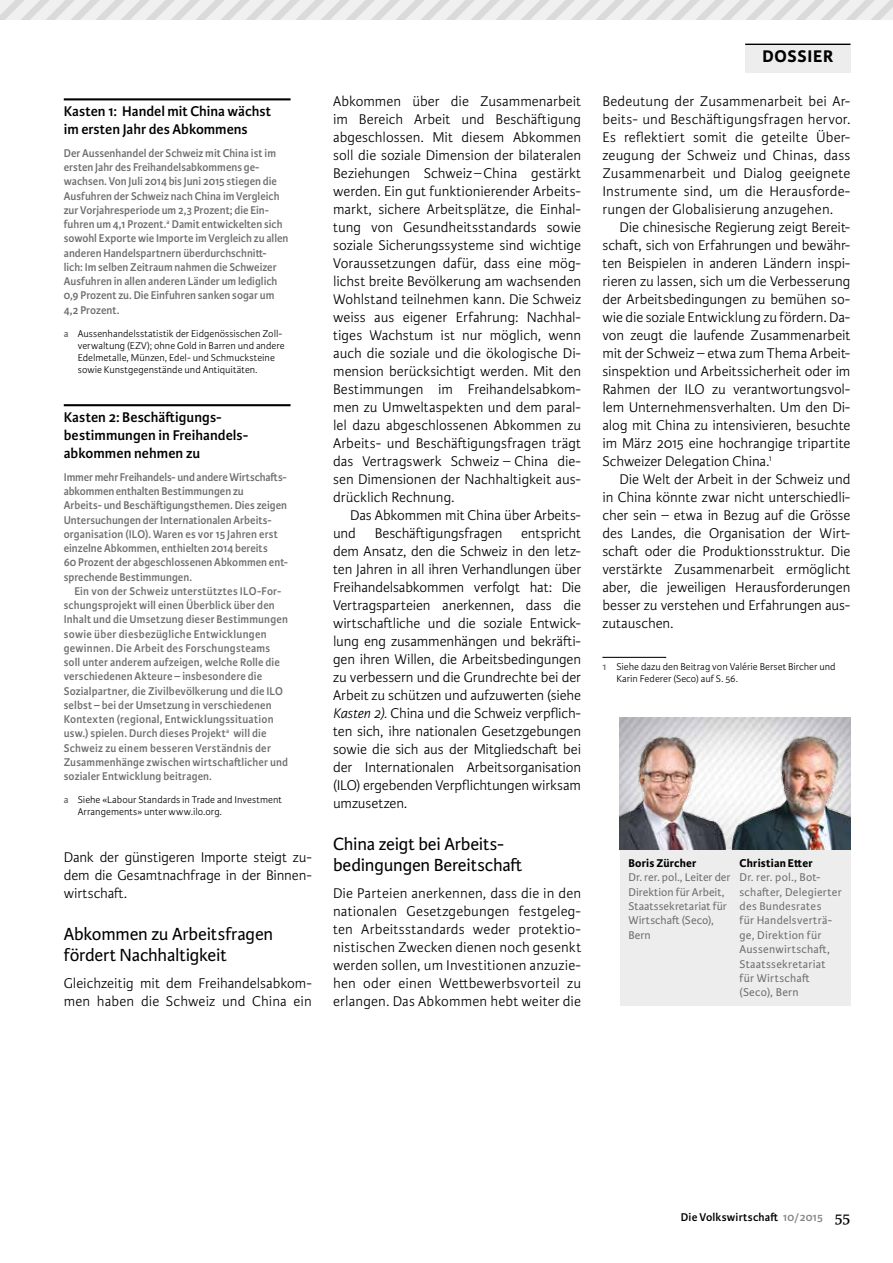
<style>
.page{position:relative;width:893px;height:1263px;background:#fff}
.page>*{position:absolute;margin:0;border:0;box-sizing:border-box;transform-origin:0 0}
.t1{font:18.75px/21px "Karmina Sans";letter-spacing:-.01em;color:#000}
.t2{font:700 18px "Karmina Sans";letter-spacing:.04em;color:#000}
.t3{font:300 15px/18px "Karmina Sans";color:#000;text-align:justify}
.t4{font:600 15px/18px "Karmina Sans";color:#000}
.t5{font:600 12px/14.2px "Karmina Sans";letter-spacing:.005em;color:#706f6f;scale:.95 1}
.t6{font:12px/14.4px "Karmina Sans";letter-spacing:.02em;color:#706f6f}
.t7{font:12px/14.4px "Karmina Sans";color:#706f6f}
.t8{font:600 12px "Karmina Sans";letter-spacing:.01em;color:#000}
.t9{font:700 12px "Karmina Sans";letter-spacing:.015em;color:#000}
.t10{font:300 10.5px/12.3px "Karmina Sans";letter-spacing:.005em;color:#000}
.s1{font-weight:600;color:#706f6f}
.s2{font-style:italic}
.s3{color:#878787}
.s4{font-family:"Karmina";font-weight:400;font-size:16.5px}
</style>
<div class="page">
<div style="left:745px;top:43px;width:105px;height:29px;background:#ededed"></div>
<hr style="left:745px;top:44px;width:105px;height:1px;background:#000">
<img style="left:620px;top:717px;width:231px;height:11px">
<div style="left:620px;top:849px;width:231px;height:157px;background:#ededed"></div>
<img style="left:620px;top:726px;width:146px;height:123px">
<img style="left:707px;top:728px;width:144px;height:121px">
<hr style="left:602px;top:657px;width:64px;height:1px;background:#000">
<hr style="left:64px;top:98px;width:227px;height:2px;background:#000">
<hr style="left:64px;top:404px;width:227px;height:2px;background:#000">
<svg style="left:0;top:0;width:893px;height:20px"></svg>
<p class="t4" style="left:64px;top:103px;width:209px">Kasten 1: Handel mit China wächst im ersten Jahr des Abkommens</p>
<p class="t5" style="left:64px;top:146px;width:238px">Der Aussenhandel der Schweiz mit China ist im ersten Jahr des Freihandelsabkommens ge&shy;wachsen. Von Juli 2014 bis Juni 2015 stiegen die Ausfuhren der Schweiz nach China im Vergleich zur Vorjahresperiode um 2,3 Prozent; die Ein&shy;fuhren um 4,1 Prozent.<sup>a</sup> Damit entwickelten sich sowohl Exporte wie Importe im Vergleich zu allen anderen Handelspartnern überdurchschnitt&shy;lich: Im selben Zeitraum nahmen die Schweizer Ausfuhren in allen anderen Länder um lediglich 0,9 Prozent zu. Die Einfuhren sanken sogar um 4,2 Prozent.</p>
<p class="t10" style="left:78px;top:327px;width:208px;text-indent:-14px"><span class="s1">a</span> Aussenhandelsstatistik der Eidgenössischen Zoll&shy;verwaltung (EZV); ohne Gold in Barren und andere Edelmetalle, Münzen, Edel- und Schmucksteine sowie Kunstgegenstände und Antiquitäten.</p>
<p class="t4" style="left:64px;top:408px;width:185px">Kasten 2: Beschäftigungs&shy;bestimmungen in Freihandels&shy;abkommen nehmen zu</p>
<p class="t5" style="left:64px;top:470px;width:237px">Immer mehr Freihandels- und andere Wirtschafts--- abkommen enthalten Bestimmungen zu<br>Arbeits- und Beschäftigungsthemen. Dies zeigen Untersuchungen der Internationalen Arbeits&shy;organisation (ILO). Waren es vor 15 Jahren erst einzelne Abkommen, enthielten 2014 bereits<br>60 Prozent der abgeschlossenen Abkommen ent&shy;sprechende Bestimmungen.</p>
<p class="t5" style="left:64px;top:584px;width:238px;text-indent:11px">Ein von der Schweiz unterstütztes ILO-For&shy;schungsprojekt will einen Überblick über den Inhalt und die Umsetzung dieser Bestimmungen sowie über diesbezügliche Entwicklungen gewinnen. Die Arbeit des Forschungsteams soll unter anderem aufzeigen, welche Rolle die verschiedenen Akteure – insbesondere die Sozialpartner, die Zivilbevölkerung und die ILO selbst – bei der Umsetzung in verschiedenen Kontexten (regional, Entwicklungssituation usw.) spielen. Durch dieses Projekt<sup>a</sup> will die Schweiz zu einem besseren Verständnis der Zusammenhänge zwischen wirtschaftlicher und sozialer Entwicklung beitragen.</p>
<p class="t10" style="left:78px;top:793px;width:206px;text-indent:-14px"><span class="s1">a</span> Siehe «Labour Standards in Trade and Investment<br>Arrangements» unter www.ilo.org.</p>
<p class="t3" style="left:64px;top:848px;width:250px">Dank der günstigeren Importe steigt zu&shy;dem die Gesamtnachfrage in der Binnen&shy;wirtschaft.</p>
<p class="t1" style="left:64px;top:924px;width:211px">Abkommen zu Arbeitsfragen fördert Nachhaltigkeit</p>
<p class="t3" style="left:64px;top:974px;width:250px">Gleichzeitig mit dem Freihandelsabkom&shy;men haben die Schweiz und China ein</p>
<p class="t3" style="left:333px;top:92px;width:250px">Abkommen über die Zusammenarbeit im Bereich Arbeit und Beschäftigung abgeschlossen. Mit diesem Abkommen soll die soziale Dimension der bilateralen Beziehungen Schweiz–China gestärkt werden. Ein gut funktionierender Arbeits&shy;markt, sichere Arbeitsplätze, die Einhal&shy;tung von Gesundheitsstandards sowie soziale Sicherungssysteme sind wichtige Voraussetzungen dafür, dass eine mög&shy;lichst breite Bevölkerung am wachsenden Wohlstand teilnehmen kann. Die Schweiz weiss aus eigener Erfahrung: Nachhal&shy;tiges Wachstum ist nur möglich, wenn auch die soziale und die ökologische Di&shy;mension berücksichtigt werden. Mit den Bestimmungen im Freihandelsabkom&shy;men zu Umweltaspekten und dem paral&shy;lel dazu abgeschlossenen Abkommen zu Arbeits- und Beschäftigungsfragen trägt das Vertragswerk Schweiz – China die&shy;sen Dimensionen der Nachhaltigkeit aus&shy;drücklich Rechnung.</p>
<p class="t3" style="left:333px;top:506px;width:250px;text-indent:17px">Das Abkommen mit China über Arbeits&shy;und Beschäftigungsfragen entspricht dem Ansatz, den die Schweiz in den letz&shy;ten Jahren in all ihren Verhandlungen über Freihandelsabkommen verfolgt hat: Die Vertragsparteien anerkennen, dass die wirtschaftliche und die soziale Entwick&shy;lung eng zusammenhängen und bekräfti&shy;gen ihren Willen, die Arbeitsbedingungen zu verbessern und die Grundrechte bei der Arbeit zu schützen und aufzuwerten (siehe <span class="s2">Kasten 2).</span> China und die Schweiz verpflich&shy;ten sich, ihre nationalen Gesetzgebungen sowie die sich aus der Mitgliedschaft bei der Internationalen Arbeitsorganisation (ILO) ergebenden Verpflichtungen wirksam umzusetzen.</p>
<p class="t1" style="left:333px;top:834px;width:191px">China zeigt bei Arbeits&shy;bedingungen Bereitschaft</p>
<p class="t3" style="left:333px;top:884px;width:250px">Die Parteien anerkennen, dass die in den nationalen Gesetzgebungen festgeleg&shy;ten Arbeitsstandards weder protektio&shy;nistischen Zwecken dienen noch gesenkt werden sollen, um Investitionen anzuzie&shy;hen oder einen Wettbewerbsvorteil zu erlangen. Das Abkommen hebt weiter die</p>
<p class="t2" style="left:762px;top:46px;width:72px">DOSSIER</p>
<p class="t3" style="left:602px;top:92px;width:250px">Bedeutung der Zusammenarbeit bei Ar&shy;beits- und Beschäftigungsfragen hervor.<br>Es reflektiert somit die geteilte Über&shy;zeugung der Schweiz und Chinas, dass Zusammenarbeit und Dialog geeignete Instrumente sind, um die Herausforde&shy;rungen der Globalisierung anzugehen.</p>
<p class="t3" style="left:602px;top:218px;width:250px;text-indent:17px">Die chinesische Regierung zeigt Bereit&shy;schaft, sich von Erfahrungen und bewähr&shy;ten Beispielen in anderen Ländern inspi&shy;rieren zu lassen, sich um die Verbesserung der Arbeitsbedingungen zu bemühen so&shy;wie die soziale Entwicklung zu fördern. Da&shy;von zeugt die laufende Zusammenarbeit mit der Schweiz – etwa zum Thema Arbeit&shy;sinspektion und Arbeitssicherheit oder im Rahmen der ILO zu verantwortungsvol&shy;lem Unternehmensverhalten. Um den Di&shy;alog mit China zu intensivieren, besuchte im März 2015 eine hochrangige tripartite Schweizer Delegation China.<sup>1</sup></p>
<p class="t3" style="left:602px;top:470px;width:250px;text-indent:17px">Die Welt der Arbeit in der Schweiz und in China könnte zwar nicht unterschiedli&shy;cher sein – etwa in Bezug auf die Grösse des Landes, die Organisation der Wirt&shy;schaft oder die Produktionsstruktur. Die verstärkte Zusammenarbeit ermöglicht aber, die jeweiligen Herausforderungen besser zu verstehen und Erfahrungen aus&shy;zutauschen.</p>
<p class="t10" style="left:616px;top:660px;width:221px;text-indent:-14px"><span class="s1">1</span> Siehe dazu den Beitrag von Valérie Berset Bircher und<br>Karin Federer (Seco) auf S. 56.</p>
<p class="t9" style="left:628px;top:856px;width:69px">Boris Zürcher</p>
<p class="t7" style="left:628px;top:870px;width:104px">Dr. rer. pol., Leiter der<br>Direktion für Arbeit,<br>Staatssekretariat für<br>Wirtschaft (Seco),<br>Bern</p>
<p class="t9" style="left:739px;top:856px;width:75px">Christian Etter</p>
<p class="t6" style="left:739px;top:870px;width:104px">Dr. rer. pol., Bot&shy;schafter, Delegierter des Bundesrates<br>für Handelsverträ&shy;ge, Direktion für<br>Aussenwirtschaft,<br>Staatssekretariat für Wirtschaft (Seco), Bern</p>
<p class="t8" style="left:681px;top:1210px;width:171px">Die Volkswirtschaft <span class="s3">10/2015</span> <span class="s4">55</span></p>
</div>
